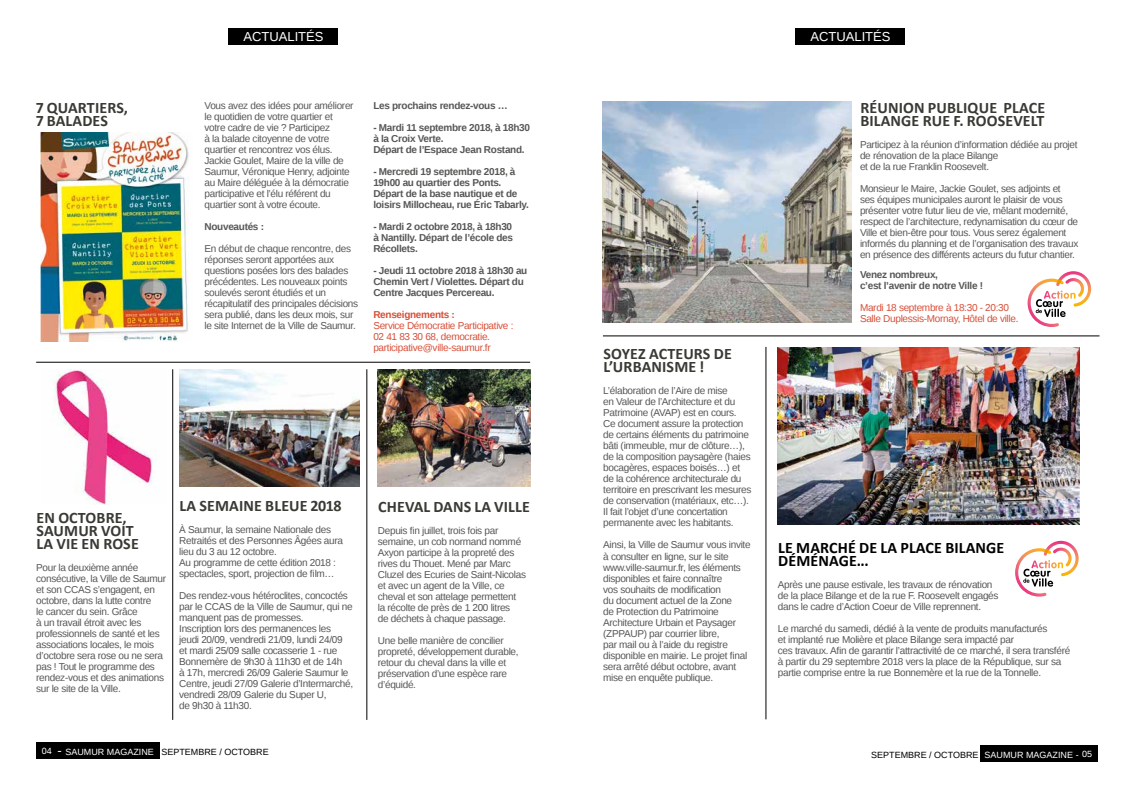
<style>
.page{position:relative;width:1134px;height:794px;background:#fff}
.page>*{position:absolute;margin:0;border:0;box-sizing:border-box;transform-origin:0 0}
.t1{font:700 16px/13px "Calibri";letter-spacing:.01em;color:#393a34}
.t2{font:700 16px/13px "Calibri";letter-spacing:.01em;color:#000}
.t3{font:13px "Liberation Sans";color:#fff}
.t4{font:10px/11px "Liberation Sans";letter-spacing:-.03em;color:#575756}
.t5{font:700 10px/11px "Liberation Sans";letter-spacing:-.03em;color:#575756}
.t6{font:10px/11px "Liberation Sans";letter-spacing:-.03em;color:#d74f38}
.t7{font:700 10px "Liberation Sans";letter-spacing:-.03em;color:#d74f38}
.t8{font:9px "Liberation Sans";color:#000}
.t9{font:9px "Liberation Sans";color:#fff}
.s1{font-size:13px;color:#fff}
.s2{color:#fff}
</style>
<div class="page">
<div style="left:36px;top:742px;width:123px;height:16px;background:#000"></div>
<div style="left:980px;top:745px;width:118px;height:16px;background:#000"></div>
<div style="left:229px;top:28px;width:109px;height:16px;background:#000"></div>
<div style="left:796px;top:28px;width:109px;height:16px;background:#000"></div>
<hr style="left:172px;top:369px;width:1px;height:351px;background:#000">
<hr style="left:36px;top:362px;width:494px;height:1px;background:#000">
<hr style="left:765px;top:347px;width:1px;height:372px;background:#000">
<img style="left:778px;top:347px;width:301px;height:177px">
<hr style="left:603px;top:335px;width:496px;height:1px;background:#000">
<img style="left:53px;top:369px;width:101px;height:135px">
<img style="left:40px;top:133px;width:149px;height:209px">
<img style="left:179px;top:369px;width:180px;height:118px">
<hr style="left:366px;top:369px;width:1px;height:351px;background:#000">
<img style="left:603px;top:101px;width:248px;height:222px">
<img style="left:378px;top:369px;width:152px;height:118px">
<svg style="left:1027px;top:271px;width:64px;height:56px"></svg>
<svg style="left:1015px;top:541px;width:64px;height:55px"></svg>
<h2 class="t3" style="left:243px;top:29px;width:82px">ACTUALITÉS</h2>
<h2 class="t3" style="left:810px;top:29px;width:82px">ACTUALITÉS</h2>
<h1 class="t1" style="left:36px;top:101px;width:94px">7 QUARTIERS,<br>7 BALADES</h1>
<p class="t4" style="left:205px;top:100px;width:151px">Vous avez des idées pour améliorer le quotidien de votre quartier et votre cadre de vie ? Participez<br>à la balade citoyenne de votre quartier et rencontrez vos élus.<br>Jackie Goulet, Maire de la ville de<br>Saumur, Véronique Henry, adjointe au Maire déléguée à la démocratie participative et l’élu référent du quartier sont à votre écoute.</p>
<p class="t5" style="left:205px;top:220px;width:61px">Nouveautés :</p>
<p class="t4" style="left:205px;top:243px;width:155px">En début de chaque rencontre, des réponses seront apportées aux questions posées lors des balades précédentes. Les nouveaux points soulevés seront étudiés et un récapitulatif des principales décisions sera publié, dans les deux mois, sur le site Internet de la Ville de Saumur.</p>
<p class="t5" style="left:373px;top:99px;width:136px">Les prochains rendez-vous …</p>
<p class="t5" style="left:373px;top:121px;width:158px">- Mardi 11 septembre 2018, à 18h30 à la Croix Verte.<br>Départ de l’Espace Jean Rostand.</p>
<p class="t5" style="left:373px;top:165px;width:157px">- Mercredi 19 septembre 2018, à<br>19h00 au quartier des Ponts.<br>Départ de la base nautique et de loisirs Millocheau, rue Éric Tabarly.</p>
<p class="t5" style="left:373px;top:220px;width:141px;text-align:justify">- Mardi 2 octobre 2018, à 18h30 à Nantilly. Départ de l’école des Récollets.</p>
<p class="t5" style="left:373px;top:264px;width:156px">- Jeudi 11 octobre 2018 à 18h30 au<br>Chemin Vert / Violettes. Départ du<br>Centre Jacques Percereau.</p>
<p class="t7" style="left:373px;top:307px;width:83px">Renseignements :</p>
<p class="t6" style="left:373px;top:320px;width:142px">Service Démocratie Participative :<br>02 41 83 30 68, democratie. participative@ville-saumur.fr</p>
<h1 class="t1" style="left:37px;top:510px;width:104px">EN OCTOBRE,<br>SAUMUR VOIT<br>LA VIE EN ROSE</h1>
<p class="t4" style="left:36px;top:562px;width:131px">Pour la deuxième année consécutive, la Ville de Saumur et son CCAS s’engagent, en octobre, dans la lutte contre<br>le cancer du sein. Grâce<br>à un travail étroit avec les professionnels de santé et les associations locales, le mois d’octobre sera rose ou ne sera pas ! Tout le programme des rendez-vous et des animations sur le site de la Ville.</p>
<h1 class="t1" style="left:180px;top:498px;width:164px">LA SEMAINE BLEUE 2018</h1>
<p class="t4" style="left:179px;top:524px;width:165px">À Saumur, la semaine Nationale des Retraités et des Personnes Âgées aura lieu du 3 au 12 octobre.<br>Au programme de cette édition 2018 : spectacles, sport, projection de film…</p>
<p class="t4" style="left:179px;top:590px;width:175px">Des rendez-vous hétéroclites, concoctés par le CCAS de la Ville de Saumur, qui ne manquent pas de promesses.<br>Inscription lors des permanences les jeudi 20/09, vendredi 21/09, lundi 24/09 et mardi 25/09 salle cocasserie 1 - rue Bonnemère de 9h30 à 11h30 et de 14h<br>à 17h, mercredi 26/09 Galerie Saumur le Centre, jeudi 27/09 Galerie d’Intermarché, vendredi 28/09 Galerie du Super U,<br>de 9h30 à 11h30.</p>
<h1 class="t1" style="left:378px;top:499px;width:153px">CHEVAL DANS LA VILLE</h1>
<p class="t4" style="left:378px;top:525px;width:150px">Depuis fin juillet, trois fois par semaine, un cob normand nommé<br>Axyon participe à la propreté des rives du Thouet. Mené par Marc<br>Cluzel des Ecuries de Saint-Nicolas et avec un agent de la Ville, ce cheval et son attelage permettent la récolte de près de 1 200 litres<br>de déchets à chaque passage.</p>
<p class="t4" style="left:378px;top:635px;width:142px">Une belle manière de concilier propreté, développement durable, retour du cheval dans la ville et préservation d’une espèce rare d’équidé.</p>
<h1 class="t1" style="left:860px;top:101px;width:186px">RÉUNION PUBLIQUE PLACE<br>BILANGE RUE F. ROOSEVELT</h1>
<p class="t4" style="left:860px;top:140px;width:219px">Participez à la réunion d’information dédiée au projet de rénovation de la place Bilange<br>et de la rue Franklin Roosevelt.</p>
<p class="t4" style="left:860px;top:184px;width:220px">Monsieur le Maire, Jackie Goulet, ses adjoints et<br>ses équipes municipales auront le plaisir de vous présenter votre futur lieu de vie, mêlant modernité, respect de l’architecture, redynamisation du cœur de Ville et bien-être pour tous. Vous serez également informés du planning et de l’organisation des travaux en présence des différents acteurs du futur chantier.</p>
<p class="t5" style="left:860px;top:269px;width:125px">Venez nombreux,<br>c’est l’avenir de notre Ville !</p>
<p class="t6" style="left:860px;top:303px;width:160px">Mardi 18 septembre à 18:30 - 20:30<br>Salle Duplessis-Mornay, Hôtel de ville.</p>
<h1 class="t1" style="left:604px;top:347px;width:130px">SOYEZ ACTEURS DE<br>L’URBANISME !</h1>
<p class="t4" style="left:603px;top:386px;width:150px">L’élaboration de l’Aire de mise<br>en Valeur de l’Architecture et du Patrimoine (AVAP) est en cours.<br>Ce document assure la protection de certains éléments du patrimoine bâti (immeuble, mur de clôture…), de la composition paysagère (haies bocagères, espaces boisés…) et de la cohérence architecturale du territoire en prescrivant les mesures de conservation (matériaux, etc…).<br>Il fait l’objet d’une concertation permanente avec les habitants.</p>
<p class="t4" style="left:603px;top:540px;width:149px">Ainsi, la Ville de Saumur vous invite à consulter en ligne, sur le site www.ville-saumur.fr, les éléments disponibles et faire connaître<br>vos souhaits de modification<br>du document actuel de la Zone<br>de Protection du Patrimoine<br>Architecture Urbain et Paysager (ZPPAUP) par courrier libre,<br>par mail ou à l’aide du registre disponible en mairie. Le projet final sera arrêté début octobre, avant mise en enquête publique.</p>
<h1 class="t2" style="left:778px;top:540px;width:228px">LE MARCHÉ DE LA PLACE BILANGE<br>DÉMÉNAGE...</h1>
<p class="t4" style="left:778px;top:579px;width:222px">Après une pause estivale, les travaux de rénovation de la place Bilange et de la rue F. Roosevelt engagés dans le cadre d’Action Coeur de Ville reprennent.</p>
<p class="t4" style="left:778px;top:623px;width:294px">Le marché du samedi, dédié à la vente de produits manufacturés<br>et implanté rue Molière et place Bilange sera impacté par<br>ces travaux. Afin de garantir l’attractivité de ce marché, il sera transféré à partir du 29 septembre 2018 vers la place de la République, sur sa partie comprise entre la rue Bonnemère et la rue de la Tonnelle.</p>
<p class="t9" style="left:42px;top:746px;width:12px">04</p>
<p class="t8" style="left:57px;top:746px;width:213px"><span class="s1">-</span> <span class="s2">SAUMUR MAGAZINE</span> SEPTEMBRE / OCTOBRE</p>
<p class="t8" style="left:871px;top:749px;width:222px">SEPTEMBRE / OCTOBRE <span class="s2">SAUMUR MAGAZINE - 05</span></p>
</div>
